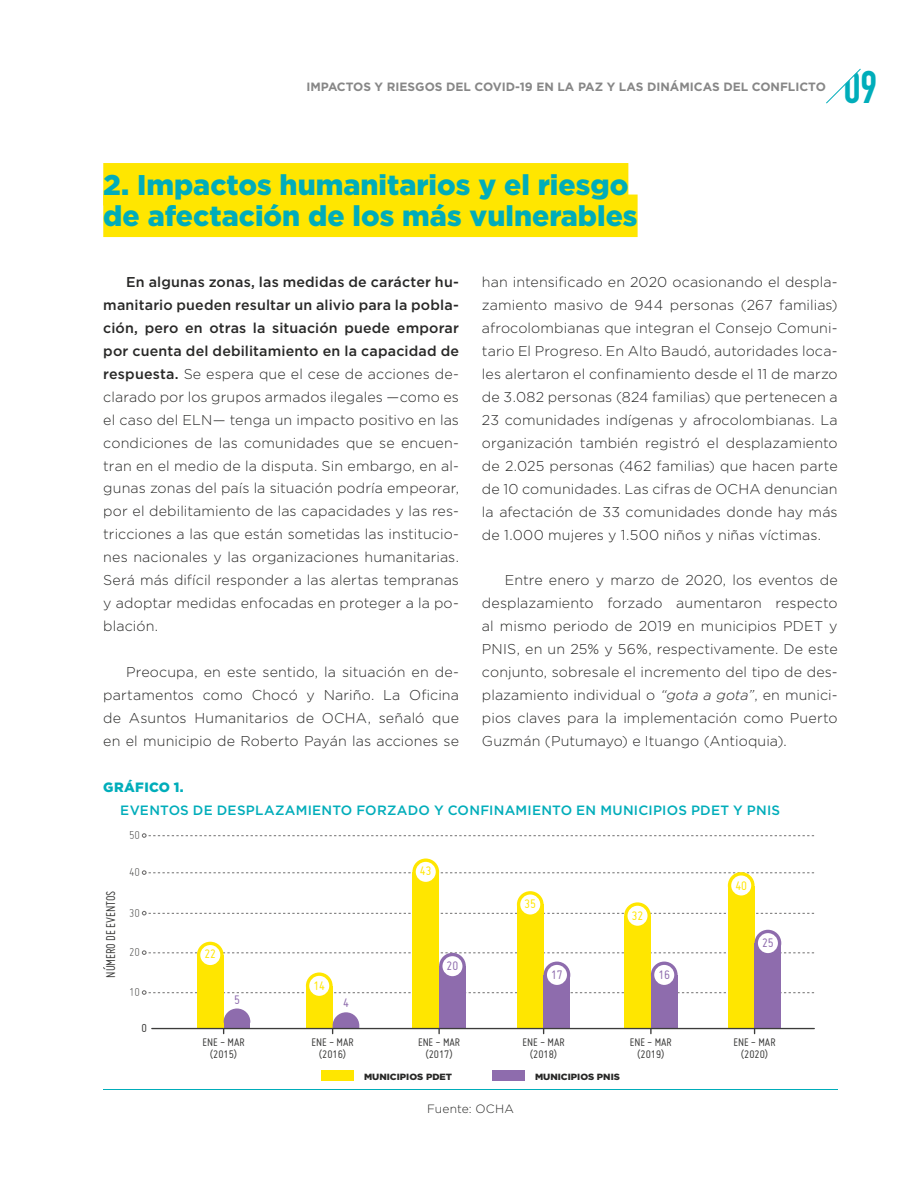
<style>
.page{position:relative;width:918px;height:1188px;background:#fff}
.page>*{position:absolute;margin:0;border:0;box-sizing:border-box;transform-origin:0 0}
.t1{font:45px "DIN Engschrift Std";color:#00adba}
.t2{font:900 28.5px/31.5px "Gotham";color:#00adba}
.t3{font:300 14.25px/23px "Gotham";letter-spacing:.01em;color:#282827;text-align:justify}
.t4{font:13.95px "Miso";letter-spacing:-.005em;color:#3c3c3b;scale:.95 1}
.t5{font:500 13.5px "Gotham";letter-spacing:.015em;color:#00adba}
.t6{font:13.5px "Miso";letter-spacing:-.005em;color:#ffe600;scale:1.05 1}
.t7{font:13.5px "Miso";letter-spacing:-.005em;color:#8e6cad;scale:1.05 1}
.t8{font:900 13.5px "Gotham";letter-spacing:.025em;color:#00adba}
.t9{font:300 12.6px "Miso";letter-spacing:-.005em;color:#3c3c3b;scale:1.05 1}
.t10{font:12.6px "Miso";color:#3c3c3b;scale:1.05 1}
.t11{font:12px/12px "Miso";letter-spacing:-.005em;color:#3c3c3b;text-align:center;scale:1.05 1}
.t12{font:700 12px "Gotham";color:#878787}
.t13{font:300 12px "Gotham";letter-spacing:.02em;color:#282827}
.t14{font:900 9px "Gotham";color:#282827;scale:1.05 1}
.s1{font-weight:500}
.s2{font-style:italic}
</style>
<div class="page">
<svg style="left:826px;top:68px;width:35px;height:36px"></svg>
<div style="left:103px;top:163px;width:525px;height:43px;background:#ffe600"></div>
<div style="left:103px;top:195px;width:535px;height:42px;background:#ffe600"></div>
<svg style="left:142px;top:990px;width:672px;height:5px"></svg>
<svg style="left:142px;top:950px;width:672px;height:5px"></svg>
<svg style="left:142px;top:911px;width:672px;height:4px"></svg>
<svg style="left:142px;top:870px;width:672px;height:5px"></svg>
<svg style="left:142px;top:833px;width:672px;height:5px"></svg>
<div style="left:321px;top:1070px;width:33px;height:11px;background:#ffe600"></div>
<div style="left:492px;top:1070px;width:33px;height:11px;background:#8e6cad"></div>
<hr style="left:103px;top:1089px;width:735px;height:1px;background:#00adba">
<div style="left:306px;top:986px;width:27px;height:43px;background:#ffe600"></div>
<div style="left:412px;top:872px;width:27px;height:157px;background:#ffe600"></div>
<div style="left:439px;top:966px;width:27px;height:63px;background:#8e6cad"></div>
<div style="left:517px;top:905px;width:27px;height:124px;background:#ffe600"></div>
<div style="left:544px;top:975px;width:26px;height:54px;background:#8e6cad"></div>
<div style="left:624px;top:916px;width:27px;height:113px;background:#ffe600"></div>
<div style="left:651px;top:975px;width:27px;height:54px;background:#8e6cad"></div>
<div style="left:728px;top:886px;width:27px;height:143px;background:#ffe600"></div>
<div style="left:755px;top:943px;width:26px;height:86px;background:#8e6cad"></div>
<svg style="left:306px;top:972px;width:27px;height:27px"></svg>
<div style="left:309px;top:976px;width:20px;height:20px;background:#fff;border-radius:50%"></div>
<div style="left:197px;top:955px;width:27px;height:74px;background:#ffe600"></div>
<svg style="left:197px;top:942px;width:27px;height:26px"></svg>
<div style="left:200px;top:945px;width:20px;height:20px;background:#fff;border-radius:50%"></div>
<svg style="left:412px;top:859px;width:27px;height:26px"></svg>
<div style="left:416px;top:862px;width:20px;height:20px;background:#fff;border-radius:50%"></div>
<svg style="left:517px;top:891px;width:27px;height:27px"></svg>
<div style="left:520px;top:895px;width:20px;height:20px;background:#fff;border-radius:50%"></div>
<svg style="left:624px;top:902px;width:27px;height:27px"></svg>
<div style="left:628px;top:906px;width:20px;height:20px;background:#fff;border-radius:50%"></div>
<svg style="left:728px;top:872px;width:27px;height:27px"></svg>
<div style="left:731px;top:875px;width:20px;height:20px;background:#fff;border-radius:50%"></div>
<div style="left:439px;top:953px;width:27px;height:27px;background:#8e6cad;border-radius:50%"></div>
<div style="left:442px;top:956px;width:20px;height:20px;background:#fff;border-radius:50%"></div>
<div style="left:544px;top:962px;width:26px;height:26px;background:#8e6cad;border-radius:50%"></div>
<div style="left:547px;top:965px;width:20px;height:20px;background:#fff;border-radius:50%"></div>
<div style="left:651px;top:962px;width:27px;height:26px;background:#8e6cad;border-radius:50%"></div>
<div style="left:654px;top:965px;width:20px;height:20px;background:#fff;border-radius:50%"></div>
<div style="left:755px;top:930px;width:26px;height:26px;background:#8e6cad;border-radius:50%"></div>
<div style="left:758px;top:933px;width:20px;height:20px;background:#fff;border-radius:50%"></div>
<svg style="left:223px;top:1009px;width:27px;height:25px"></svg>
<svg style="left:332px;top:1012px;width:27px;height:22px"></svg>
<hr style="left:152px;top:1028px;width:662px;height:1px;background:#3c3c3b">
<p class="t12" style="left:306px;top:79px;width:382px">IMPACTOS Y RIESGOS DEL COVI D-19 EN LA PAZ Y LAS DI NÁMICAS</p>
<p class="t12" style="left:723px;top:79px;width:81px">DEL CONFLICTO</p>
<h1 class="t1" style="left:844px;top:61px;width:35px">09</h1>
<h2 class="t2" style="left:103px;top:169px;width:536px">2. Impactos humanitarios y el riesgo de afectación de los más vulnerables</h2>
<p class="t3" style="left:103px;top:270px;width:357px;text-indent:23px"><span class="s1">En algunas zonas, las medidas de carácter hu&shy;manitario pueden resultar un alivio para la pobla&shy;ción, pero en otras la situación puede emporar por cuenta del debilitamiento en la capacidad de respuesta.</span> Se espera que el cese de acciones de&shy;clarado por los grupos armados ilegales —como es el caso del ELN— tenga un impacto positivo en las condiciones de las comunidades que se encuen&shy;tran en el medio de la disputa. Sin embargo, en al&shy;gunas zonas del país la situación podría empeorar, por el debilitamiento de las capacidades y las res&shy;tricciones a las que están sometidas las institucio&shy;nes nacionales y las organizaciones humanitarias.<br>Será más difícil responder a las alertas tempranas y adoptar medidas enfocadas en proteger a la po&shy;blación.</p>
<p class="t3" style="left:103px;top:660px;width:357px;text-indent:23px">Preocupa, en este sentido, la situación en de&shy;partamentos como Chocó y Nariño. La Oficina de Asuntos Humanitarios de OCHA, señaló que en el municipio de Roberto Payán las acciones se</p>
<p class="t3" style="left:482px;top:270px;width:357px">han intensificado en 2020 ocasionando el despla&shy;zamiento masivo de 944 personas (267 familias) afrocolombianas que integran el Consejo Comuni&shy;tario El Progreso. En Alto Baudó, autoridades loca&shy;les alertaron el confinamiento desde el 11 de marzo de 3.082 personas (824 familias) que pertenecen a 23 comunidades indígenas y afrocolombianas. La organización también registró el desplazamiento de 2.025 personas (462 familias) que hacen parte de 10 comunidades. Las cifras de OCHA denuncian la afectación de 33 comunidades donde hay más de 1.000 mujeres y 1.500 niños y niñas víctimas.</p>
<p class="t3" style="left:482px;top:569px;width:357px;text-indent:23px">Entre enero y marzo de 2020, los eventos de desplazamiento forzado aumentaron respecto al mismo periodo de 2019 en municipios PDET y PNIS, en un 25% y 56%, respectivamente. De este conjunto, sobresale el incremento del tipo de des&shy;plazamiento individual o <span class="s2">“gota a gota”</span>, en munici&shy;pios claves para la implementación como Puerto Guzmán (Putumayo) e Ituango (Antioquia).</p>
<p class="t8" style="left:103px;top:778px;width:82px">gráfico 1.</p>
<p class="t5" style="left:120px;top:801px;width:117px">Eventos de despl</p>
<p class="t5" style="left:264px;top:801px;width:41px">azamie</p>
<p class="t5" style="left:322px;top:801px;width:203px">nto forzado y confi namie</p>
<p class="t5" style="left:541px;top:801px;width:100px">nto en municipi</p>
<p class="t5" style="left:667px;top:801px;width:115px">os PDET y PN IS</p>
<p class="t4" style="left:103px;top:978px;width:93px;rotate:-90deg">NÚMERO DE EVENTOS</p>
<p class="t9" style="left:129px;top:828px;width:12px">50</p>
<p class="t9" style="left:129px;top:866px;width:12px">40</p>
<p class="t9" style="left:129px;top:906px;width:12px">30</p>
<p class="t9" style="left:129px;top:946px;width:12px">20</p>
<p class="t9" style="left:129px;top:985px;width:12px">10</p>
<p class="t10" style="left:142px;top:1021px;width:7px">0</p>
<p class="t6" style="left:204px;top:947px;width:13px">22</p>
<p class="t6" style="left:313px;top:978px;width:13px">14</p>
<p class="t7" style="left:234px;top:993px;width:7px">5</p>
<p class="t7" style="left:343px;top:995px;width:7px">4</p>
<p class="t6" style="left:420px;top:863px;width:13px">43</p>
<p class="t7" style="left:447px;top:958px;width:13px">20</p>
<p class="t6" style="left:524px;top:896px;width:13px">35</p>
<p class="t6" style="left:632px;top:908px;width:13px">32</p>
<p class="t7" style="left:551px;top:967px;width:13px">17</p>
<p class="t7" style="left:658px;top:967px;width:13px">16</p>
<p class="t6" style="left:735px;top:878px;width:13px">40</p>
<p class="t7" style="left:762px;top:936px;width:13px">25</p>
<p class="t11" style="left:203px;top:1036px;width:42px">ENE - MAR (2015)</p>
<p class="t11" style="left:312px;top:1036px;width:42px">ENE - MAR (2016)</p>
<p class="t11" style="left:418px;top:1036px;width:42px">ENE - MAR (2017)</p>
<p class="t11" style="left:523px;top:1036px;width:42px">ENE - MAR (2018)</p>
<p class="t11" style="left:630px;top:1036px;width:42px">ENE - MAR (2019)</p>
<p class="t11" style="left:734px;top:1036px;width:42px">ENE - MAR (2020)</p>
<p class="t14" style="left:364px;top:1070px;width:85px">MUNICIPIOS PDET</p>
<p class="t14" style="left:535px;top:1070px;width:82px">MUNICIPIOS PNIS</p>
<p class="t13" style="left:427px;top:1101px;width:88px">Fuente: OCHA</p>
</div>
